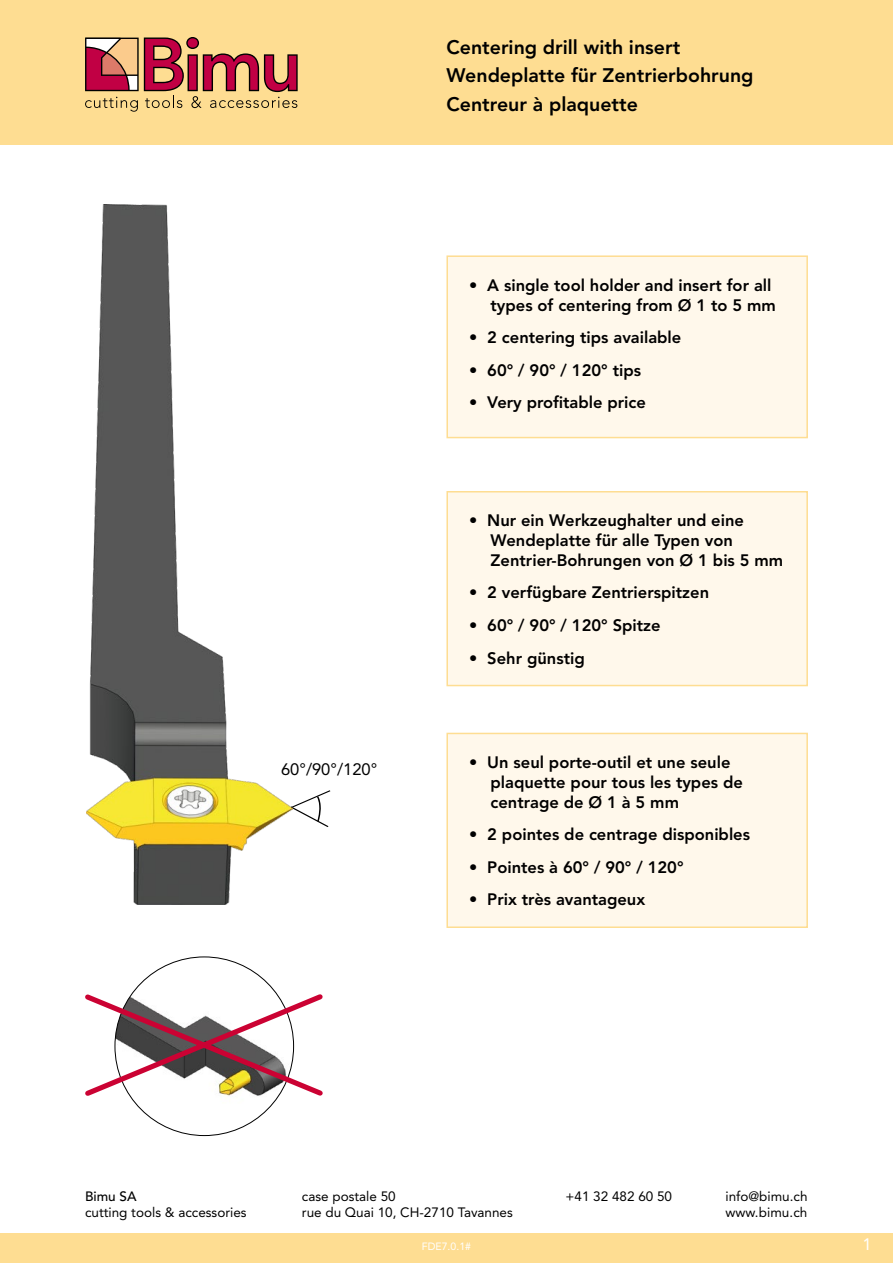
<style>
.page{position:relative;width:893px;height:1263px;background:#fff}
.page>*{position:absolute;margin:0;border:0;box-sizing:border-box;transform-origin:0 0}
.t1{font:800 19.5px/28.3px "Avenir LT Pro";color:#000}
.t2{font:800 16.5px/19.8px "Avenir LT Pro";color:#000}
.t3{font:16.5px "Avenir LT Pro";color:#000}
.t4{font:16.5px "Avenir LT Pro";color:#fff}
.t5{font:13.5px "Avenir LT Pro";color:#000}
.t6{font:500 13.5px "Avenir LT Pro";color:#000}
.t7{font:10.5px "Avenir LT Pro";color:#fff}
</style>
<div class="page">
<div style="left:0;top:1233px;width:893px;height:30px;background:#fedd92"></div>
<div style="left:0;top:0;width:893px;height:145px;background:#fedd92"></div>
<svg style="left:85px;top:37px;width:213px;height:75px"></svg>
<img style="left:132px;top:958px;width:145px;height:158px">
<svg style="left:85px;top:990px;width:238px;height:110px"></svg>
<div style="left:447px;top:256px;width:360px;height:182px;background:#fff8eb"></div>
<div style="left:446px;top:255px;width:362px;height:183px;border:2px solid #fedd92"></div>
<div style="left:447px;top:492px;width:360px;height:193px;background:#fff8eb"></div>
<div style="left:446px;top:491px;width:362px;height:195px;border:2px solid #fedd92"></div>
<div style="left:447px;top:733px;width:360px;height:194px;background:#fff8eb"></div>
<div style="left:446px;top:733px;width:362px;height:195px;border:2px solid #fedd92"></div>
<svg style="left:292px;top:790px;width:38px;height:37px"></svg>
<img style="left:86px;top:204px;width:206px;height:700px">
<p class="t1" style="left:446px;top:33px;width:308px">Centering drill with insert<br>Wendeplatte für Zentrierbohrung<br>Centreur à plaquette</p>
<p class="t2" style="left:469px;top:275px;width:308px;text-align:right">• A single tool holder and insert for all types of centering from Ø 1 to 5 mm</p>
<p class="t2" style="left:469px;top:327px;width:214px">• 2 centering tips available</p>
<p class="t2" style="left:469px;top:360px;width:173px">• 60° / 90° / 120° tips</p>
<p class="t2" style="left:469px;top:393px;width:178px">• Very profitable price</p>
<p class="t3" style="left:281px;top:759px;width:98px">60°/90°/120°</p>
<p class="t2" style="left:490px;top:511px;width:294px;text-indent:-21px">• Nur ein Werkzeughalter und eine<br>Wendeplatte für alle Typen von<br>Zentrier-Bohrungen von Ø 1 bis 5 mm</p>
<p class="t2" style="left:469px;top:583px;width:241px">• 2 verfügbare Zentrierspitzen</p>
<p class="t2" style="left:469px;top:615px;width:193px">• 60° / 90° / 120° Spitze</p>
<p class="t2" style="left:469px;top:648px;width:117px">• Sehr günstig</p>
<p class="t2" style="left:490px;top:752px;width:254px;text-indent:-21px">• Un seul porte-outil et une seule plaquette pour tous les types de centrage de Ø 1 à 5 mm</p>
<p class="t2" style="left:469px;top:824px;width:282px">• 2 pointes de centrage disponibles</p>
<p class="t2" style="left:469px;top:857px;width:216px">• Pointes à 60° / 90° / 120°</p>
<p class="t2" style="left:469px;top:890px;width:178px">• Prix très avantageux</p>
<p class="t6" style="left:85px;top:1188px;width:53px">Bimu SA</p>
<p class="t5" style="left:302px;top:1188px;width:95px">case postale 50</p>
<p class="t5" style="left:566px;top:1188px;width:108px">+41 32 482 60 50</p>
<p class="t5" style="left:725px;top:1188px;width:84px">info@bimu.ch</p>
<p class="t5" style="left:85px;top:1204px;width:163px">cutting tools &amp; accessories</p>
<p class="t5" style="left:302px;top:1204px;width:212px">rue du Quai 10, CH-2710 Tavannes</p>
<p class="t5" style="left:725px;top:1204px;width:83px">www.bimu.ch</p>
<p class="t7" style="left:422px;top:1240px;width:51px">FDE7.0.1#</p>
<p class="t4" style="left:862px;top:1234px;width:11px">1</p>
</div>
